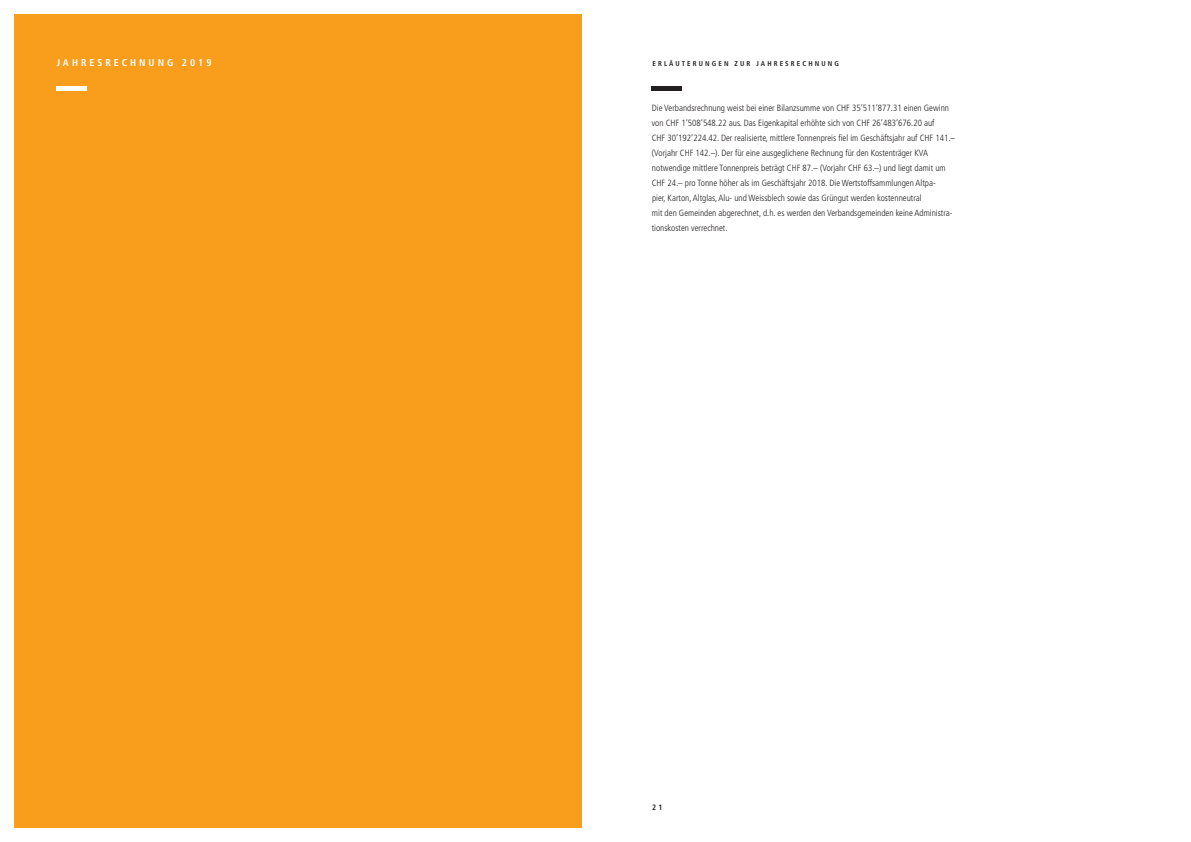
<style>
.page{position:relative;width:1191px;height:842px;background:#fff}
.page>*{position:absolute;margin:0;border:0;box-sizing:border-box;transform-origin:0 0}
.t1{font:700 condensed 9.9px "Frutiger LT Std";letter-spacing:.3em;color:#fff}
.t2{font:300 condensed 9px/15px "Frutiger LT Std";color:#231f20}
.t3{font:700 condensed 7.8px "Frutiger LT Std";color:#231f20}
.t4{font:700 condensed 7px "Frutiger LT Std";letter-spacing:.3em;color:#231f20}
</style>
<div class="page">
<div style="left:14px;top:14px;width:567px;height:814px;background:#f89e1c"></div>
<div style="left:652px;top:86px;width:30px;height:5px;background:#231f20"></div>
<div style="left:57px;top:86px;width:30px;height:5px;background:#fff"></div>
<p class="t1" style="left:57px;top:57px;width:156px">JAHRESRECHNUNG 2019</p>
<p class="t4" style="left:652px;top:59px;width:188px">ERLÄUTERUNGEN ZUR JAHRESRECHNUNG</p>
<p class="t2" style="left:651px;top:101px;width:305px">Die Verbandsrechnung weist bei einer Bilanzsumme von CHF 35’511’877.31 einen Gewinn von CHF 1’508’548.22 aus. Das Eigenkapital erhöhte sich von CHF 26’483’676.20 auf<br>CHF 30’192’224.42. Der realisierte, mittlere Tonnenpreis fiel im Geschäftsjahr auf CHF 141.– (Vorjahr CHF 142.–). Der für eine ausgeglichene Rechnung für den Kostenträger KVA notwendige mittlere Tonnenpreis beträgt CHF 87.– (Vorjahr CHF 63.–) und liegt damit um CHF 24.– pro Tonne höher als im Geschäftsjahr 2018. Die Wertstoffsammlungen Altpa-<br>pier, Karton, Altglas, Alu- und Weissblech sowie das Grüngut werden kostenneutral<br>mit den Gemeinden abgerechnet, d.h. es werden den Verbandsgemeinden keine Administra&shy;tionskosten verrechnet.</p>
<p class="t3" style="left:652px;top:803px;width:12px">2 1</p>
</div>
